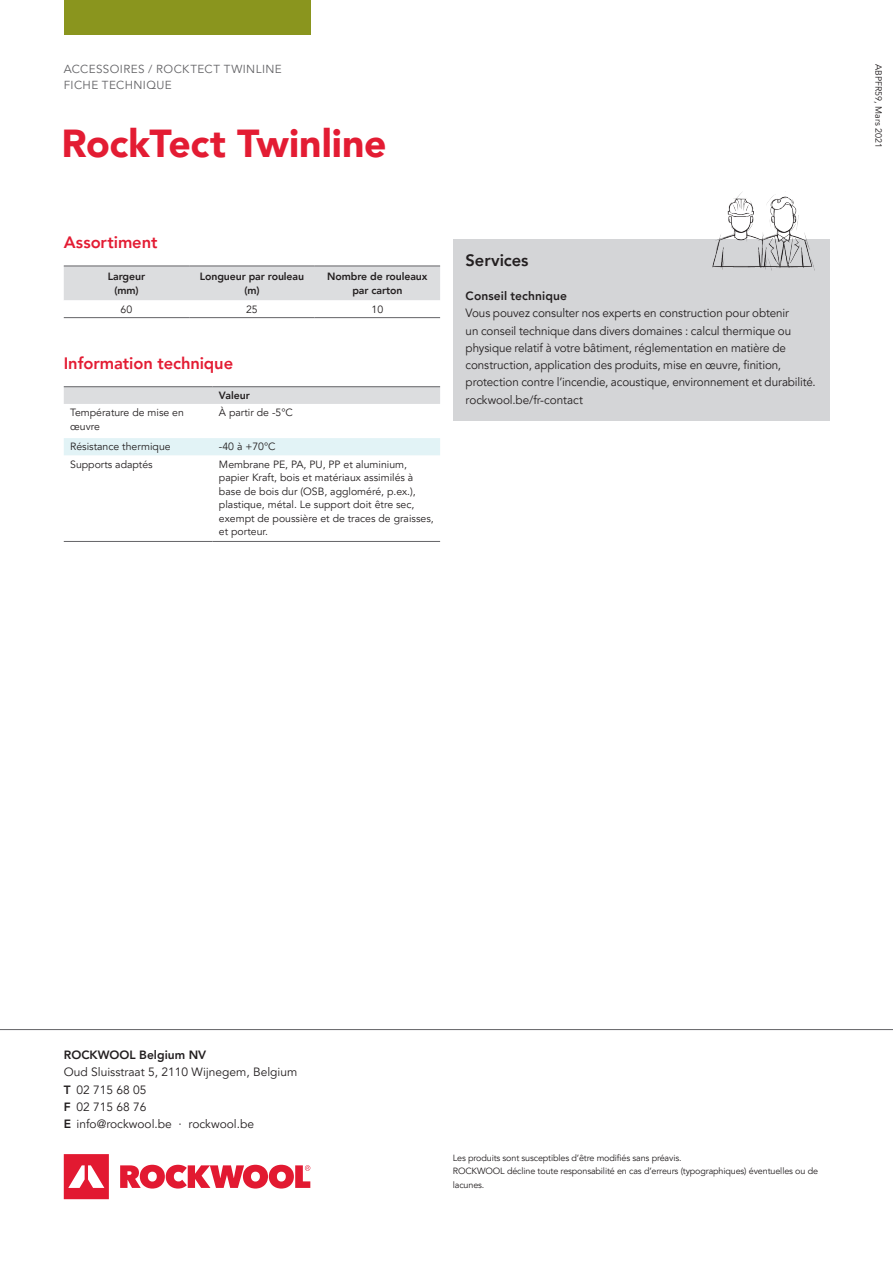
<style>
.page{position:relative;width:893px;height:1263px;background:#fff}
.page>*{position:absolute;margin:0;border:0;box-sizing:border-box;transform-origin:0 0}
.t1{font:900 39px "Avenir LT Pro";letter-spacing:-.005em;color:#e31c33}
.t2{font:800 16.5px "Avenir LT Pro";letter-spacing:-.005em;color:#e31c33}
.t3{font:800 16.5px "Avenir LT Pro";letter-spacing:-.005em;color:#231f20}
.t4{font:12px/17.2px "Avenir LT Pro";letter-spacing:-.005em;color:#231f20}
.t5{font:800 12px "Avenir LT Pro";color:#231f20}
.t6{font:11.7px/16.5px "Avenir LT Pro";letter-spacing:.03em;color:#636366}
.t7{font:10.5px/13.5px "Avenir LT Pro";color:#231f20}
.t8{font:800 10.5px/13.5px "Avenir LT Pro";letter-spacing:-.01em;color:#231f20;text-align:center}
.t9{font:9px/13.5px "Avenir LT Pro";letter-spacing:-.015em;color:#231f20}
.s1{font-weight:800}
</style>
<div class="page">
<div style="left:64px;top:0;width:246px;height:34px;background:#8a951e"></div>
<div style="left:64px;top:387px;width:376px;height:17px;background:#dcdddf"></div>
<div style="left:64px;top:438px;width:376px;height:17px;background:#e2f3f6"></div>
<hr style="left:64px;top:386px;width:149px;height:1px;background:#636366">
<hr style="left:213px;top:386px;width:227px;height:1px;background:#636366">
<hr style="left:64px;top:541px;width:149px;height:1px;background:#636366">
<hr style="left:213px;top:541px;width:227px;height:1px;background:#636366">
<div style="left:64px;top:267px;width:376px;height:33px;background:#dcdddf"></div>
<hr style="left:64px;top:266px;width:125px;height:1px;background:#636366">
<hr style="left:189px;top:266px;width:126px;height:1px;background:#636366">
<hr style="left:315px;top:266px;width:125px;height:1px;background:#636366">
<hr style="left:64px;top:317px;width:125px;height:1px;background:#636366">
<hr style="left:189px;top:317px;width:126px;height:1px;background:#636366">
<hr style="left:315px;top:317px;width:125px;height:1px;background:#636366">
<svg style="left:64px;top:1154px;width:246px;height:45px"></svg>
<hr style="left:0;top:1029px;width:893px;height:1px;background:#636366">
<div style="left:453px;top:239px;width:376px;height:182px;background:#d4d5d7"></div>
<img style="left:712px;top:192px;width:103px;height:79px">
<p class="t6" style="left:64px;top:61px;width:219px">ACCESSOIRES / ROCKTECT TWINLINE<br>FICHE TECHNIQUE</p>
<p class="t9" style="left:885px;top:64px;width:86px;rotate:90deg">ABPFR59, Mars 2021</p>
<h1 class="t1" style="left:62px;top:120px;width:326px">RockTect Twinline</h1>
<h2 class="t2" style="left:64px;top:233px;width:95px">Assortiment</h2>
<p class="t8" style="left:108px;top:270px;width:39px">Largeur (mm)</p>
<p class="t8" style="left:200px;top:270px;width:106px">Longueur par rouleau (m)</p>
<p class="t8" style="left:327px;top:270px;width:102px">Nombre de rouleaux par carton</p>
<p class="t7" style="left:121px;top:303px;width:13px">60</p>
<p class="t7" style="left:246px;top:303px;width:13px">25</p>
<p class="t7" style="left:372px;top:303px;width:13px">10</p>
<h2 class="t2" style="left:64px;top:354px;width:171px">Information technique</h2>
<p class="t8" style="left:219px;top:389px;width:32px">Valeur</p>
<p class="t7" style="left:70px;top:406px;width:115px">Température de mise en œuvre</p>
<p class="t7" style="left:219px;top:406px;width:75px">À partir de -5°C</p>
<p class="t7" style="left:70px;top:440px;width:102px">Résistance thermique</p>
<p class="t7" style="left:219px;top:440px;width:58px">-40 à +70°C</p>
<p class="t7" style="left:70px;top:457px;width:84px">Supports adaptés</p>
<p class="t7" style="left:219px;top:457px;width:216px">Membrane PE, PA, PU, PP et aluminium, papier Kraft, bois et matériaux assimilés à base de bois dur (OSB, aggloméré, p.ex.), plastique, métal. Le support doit être sec, exempt de poussière et de traces de graisses, et porteur.</p>
<h2 class="t3" style="left:466px;top:250px;width:64px">Services</h2>
<p class="t5" style="left:466px;top:289px;width:103px">Conseil technique</p>
<p class="t4" style="left:466px;top:305px;width:352px">Vous pouvez consulter nos experts en construction pour obtenir<br>un conseil technique dans divers domaines : calcul thermique ou physique relatif à votre bâtiment, réglementation en matière de construction, application des produits, mise en œuvre, finition, protection contre l’incendie, acoustique, environnement et durabilité. rockwool.be/fr-contact</p>
<p class="t5" style="left:64px;top:1048px;width:144px">ROCKWOOL Belgium NV</p>
<p class="t4" style="left:64px;top:1064px;width:235px">Oud Sluisstraat 5, 2110 Wijnegem, Belgium<br><span class="s1">T</span> 02 715 68 05<br><span class="s1">F</span> 02 715 68 76<br><span class="s1">E</span> info@rockwool.be · rockwool.be</p>
<p class="t9" style="left:453px;top:1151px;width:367px">Les produits sont susceptibles d’être modifiés sans préavis.<br>ROCKWOOL décline toute responsabilité en cas d’erreurs (typographiques) éventuelles ou de lacunes.</p>
</div>
